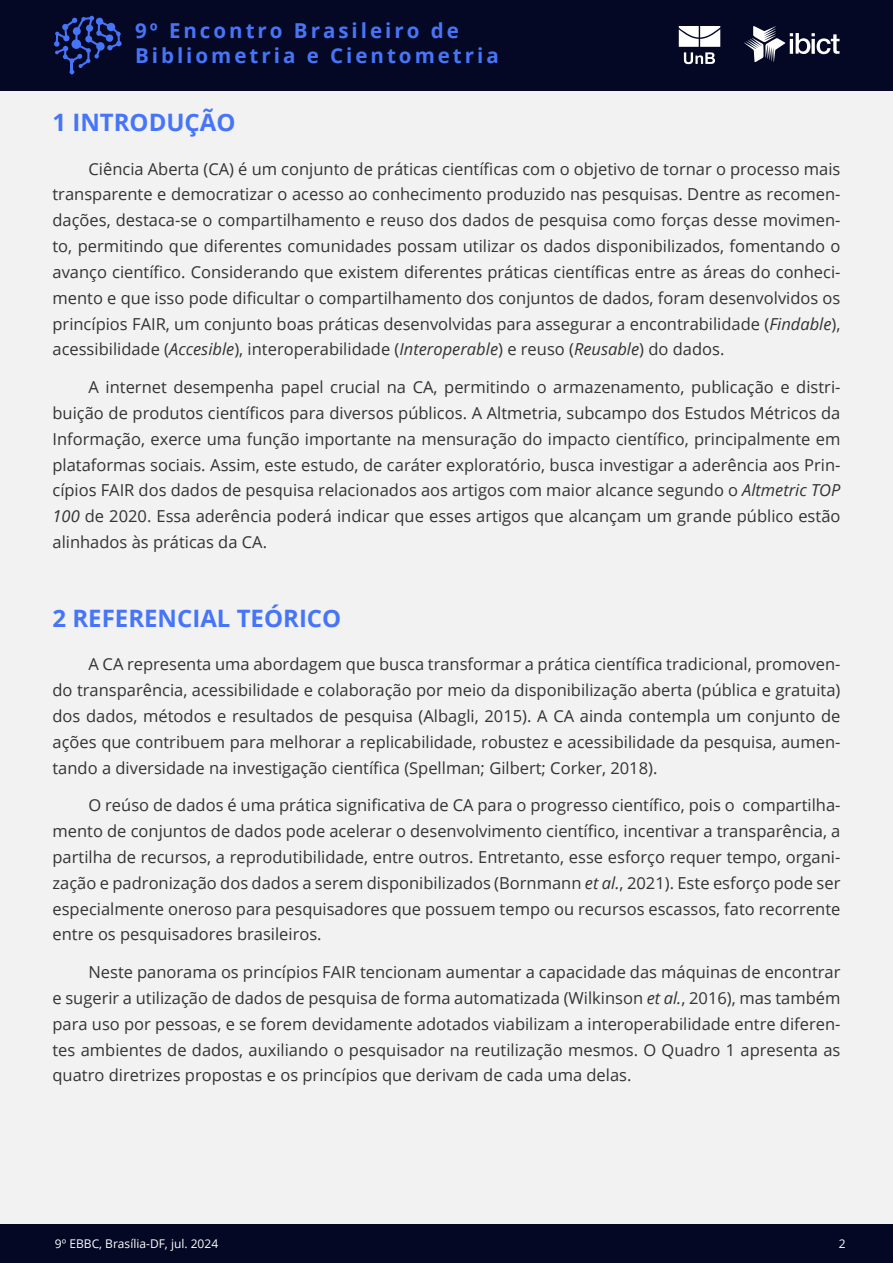
<style>
.page{position:relative;width:893px;height:1263px;background:#f2f2f2}
.page>*{position:absolute;margin:0;border:0;box-sizing:border-box;transform-origin:0 0}
.Título_1{font:700 24px "Open Sans";color:#4675f9}
.t1{font:700 20.55px/24.6px "Open Sans";letter-spacing:.145em;color:#4675f9}
.Parágrafo{font:16.5px/25.8px "Open Sans";color:#333;text-align:justify}
.t2{font:12px "Open Sans";color:#fff}
.s1{font-style:italic}
</style>
<div class="page">
<div style="left:0;top:0;width:893px;height:90px;background:#040825"></div>
<svg style="left:54px;top:16px;width:68px;height:58px"></svg>
<svg style="left:679px;top:26px;width:41px;height:38px"></svg>
<svg style="left:744px;top:26px;width:95px;height:36px"></svg>
<div style="left:0;top:1224px;width:893px;height:39px;background:#040825"></div>
<p class="t1" style="left:135px;top:18px;width:365px">9º Encontro Brasileiro de<br>Bibliometria e Cientometria</p>
<p class="Título_1" style="left:52px;top:105px;width:185px">1 INTRODUÇÃO</p>
<p class="Parágrafo" style="left:52px;top:155px;width:789px;text-indent:36px">Ciência Aberta (CA) é um conjunto de práticas científicas com o objetivo de tornar o processo mais transparente e democratizar o acesso ao conhecimento produzido nas pesquisas. Dentre as recomen&shy;dações, destaca-se o compartilhamento e reuso dos dados de pesquisa como forças desse movimen&shy;to, permitindo que diferentes comunidades possam utilizar os dados disponibilizados, fomentando o avanço científico. Considerando que existem diferentes práticas científicas entre as áreas do conheci&shy;mento e que isso pode dificultar o compartilhamento dos conjuntos de dados, foram desenvolvidos os princípios FAIR, um conjunto boas práticas desenvolvidas para assegurar a encontrabilidade (<span class="s1">Findable</span>), acessibilidade (<span class="s1">Accesible</span>), interoperabilidade (<span class="s1">Interoperable</span>) e reuso (<span class="s1">Reusable</span>) do dados.</p>
<p class="Parágrafo" style="left:53px;top:374px;width:789px;text-indent:36px">A internet desempenha papel crucial na CA, permitindo o armazenamento, publicação e distri&shy;buição de produtos científicos para diversos públicos. A Altmetria, subcampo dos Estudos Métricos da Informação, exerce uma função importante na mensuração do impacto científico, principalmente em plataformas sociais. Assim, este estudo, de caráter exploratório, busca investigar a aderência aos Prin&shy;cípios FAIR dos dados de pesquisa relacionados aos artigos com maior alcance segundo o <span class="s1">Altmetric TOP 100</span> de 2020. Essa aderência poderá indicar que esses artigos que alcançam um grande público estão alinhados às práticas da CA.</p>
<p class="Título_1" style="left:53px;top:601px;width:290px">2 REFERENCIAL TEÓRICO</p>
<p class="Parágrafo" style="left:53px;top:651px;width:789px;text-indent:36px">A CA representa uma abordagem que busca transformar a prática científica tradicional, promoven&shy;do transparência, acessibilidade e colaboração por meio da disponibilização aberta (pública e gratuita) dos dados, métodos e resultados de pesquisa (Albagli, 2015). A CA ainda contempla um conjunto de ações que contribuem para melhorar a replicabilidade, robustez e acessibilidade da pesquisa, aumen&shy;tando a diversidade na investigação científica (Spellman; Gilbert; Corker, 2018).</p>
<p class="Parágrafo" style="left:53px;top:792px;width:789px;text-indent:36px">O reúso de dados é uma prática significativa de CA para o progresso científico, pois o compartilha&shy;mento de conjuntos de dados pode acelerar o desenvolvimento científico, incentivar a transparência, a partilha de recursos, a reprodutibilidade, entre outros. Entretanto, esse esforço requer tempo, organi&shy;zação e padronização dos dados a serem disponibilizados (Bornmann <span class="s1">et al.</span>, 2021). Este esforço pode ser especialmente oneroso para pesquisadores que possuem tempo ou recursos escassos, fato recorrente entre os pesquisadores brasileiros.</p>
<p class="Parágrafo" style="left:53px;top:959px;width:789px;text-indent:36px">Neste panorama os princípios FAIR tencionam aumentar a capacidade das máquinas de encontrar e sugerir a utilização de dados de pesquisa de forma automatizada (Wilkinson <span class="s1">et al.</span>, 2016), mas também para uso por pessoas, e se forem devidamente adotados viabilizam a interoperabilidade entre diferen&shy;tes ambientes de dados, auxiliando o pesquisador na reutilização mesmos. O Quadro 1 apresenta as quatro diretrizes propostas e os princípios que derivam de cada uma delas.</p>
<p class="t2" style="left:55px;top:1235px;width:165px">9º EBBC, Brasília-DF, jul. 2024</p>
<p class="t2" style="left:839px;top:1235px;width:8px">2</p>
</div>
